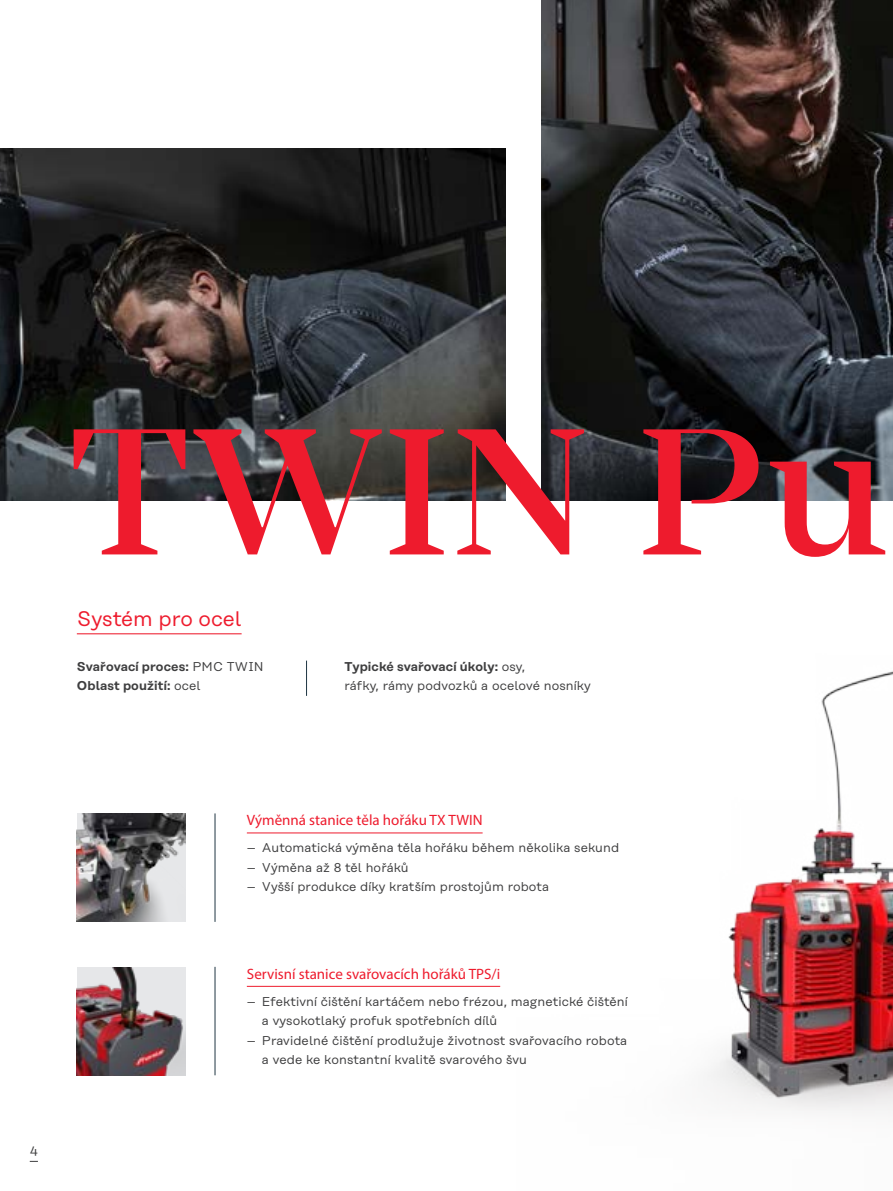
<style>
.page{position:relative;width:893px;height:1191px;background:#fff}
.page>*{position:absolute;margin:0;border:0;box-sizing:border-box;transform-origin:0 0}
.t1{font:500 186.6px "Mirador";letter-spacing:.015em;color:#ee1b2d}
.t2{font:21px "Rational Text";color:#ee1b2d}
.t3{font:15px "Myriad Pro";color:#ee1b2d}
.t4{font:12.75px/19.5px "Rational Text";letter-spacing:.01em;color:#3e3e3f}
.t5{font:600 12.75px/19.5px "Rational Text";letter-spacing:.01em;color:#3e3e3f}
.s1{font-weight:400}
.s2{font-weight:600}
</style>
<div class="page">
<img style="left:0;top:148px;width:505px;height:352px">
<img style="left:541px;top:0;width:352px;height:500px">
<img style="left:707px;top:671px;width:186px;height:442px">
<img style="left:77px;top:967px;width:108px;height:108px">
<img style="left:77px;top:813px;width:108px;height:108px">
<hr style="left:215px;top:813px;width:1px;height:109px;background:#1f3643">
<hr style="left:306px;top:660px;width:1px;height:36px;background:#1f3643">
<hr style="left:215px;top:966px;width:1px;height:109px;background:#1f3643">
<hr style="left:247px;top:986px;width:253px;height:1px;background:#ee1b2d">
<hr style="left:247px;top:832px;width:236px;height:1px;background:#ee1b2d">
<hr style="left:77px;top:633px;width:165px;height:1px;background:#ee1b2d">
<h1 class="t1" style="left:68px;top:383px;width:822px">TWIN Pu</h1>
<h2 class="t2" style="left:77px;top:607px;width:166px">Systém pro ocel</h2>
<p class="t5" style="left:77px;top:656px;width:188px">Svařovací proces: <span class="s1">PMC TWIN<br></span>Oblast použití: <span class="s1">ocel</span></p>
<p class="t4" style="left:344px;top:656px;width:248px"><span class="s2">Typické svařovací úkoly:</span> osy,<br>ráfky, rámy podvozků a ocelové nosníky</p>
<p class="t4" style="left:30px;top:1139px;width:10px">4</p>
<p class="t3" style="left:247px;top:811px;width:237px">Výměnná stanice těla hořáku TX TWIN</p>
<p class="t4" style="left:247px;top:838px;width:374px">– Automatická výměna těla hořáku během několika sekund</p>
<p class="t4" style="left:247px;top:857px;width:163px">– Výměna až 8 těl hořáků</p>
<p class="t4" style="left:247px;top:877px;width:304px">– Vyšší produkce díky kratším prostojům robota</p>
<p class="t3" style="left:247px;top:964px;width:255px">Servisní stanice svařovacích hořáků TPS/i</p>
<p class="t4" style="left:262px;top:991px;width:367px;text-indent:-15px">– Efektivní čištění kartáčem nebo frézou, magnetické čištění a vysokotlaký profuk spotřebních dílů</p>
<p class="t4" style="left:262px;top:1030px;width:367px;text-indent:-15px">– Pravidelné čištění prodlužuje životnost svařovacího robota a vede ke konstantní kvalitě svarového švu</p>
</div>
